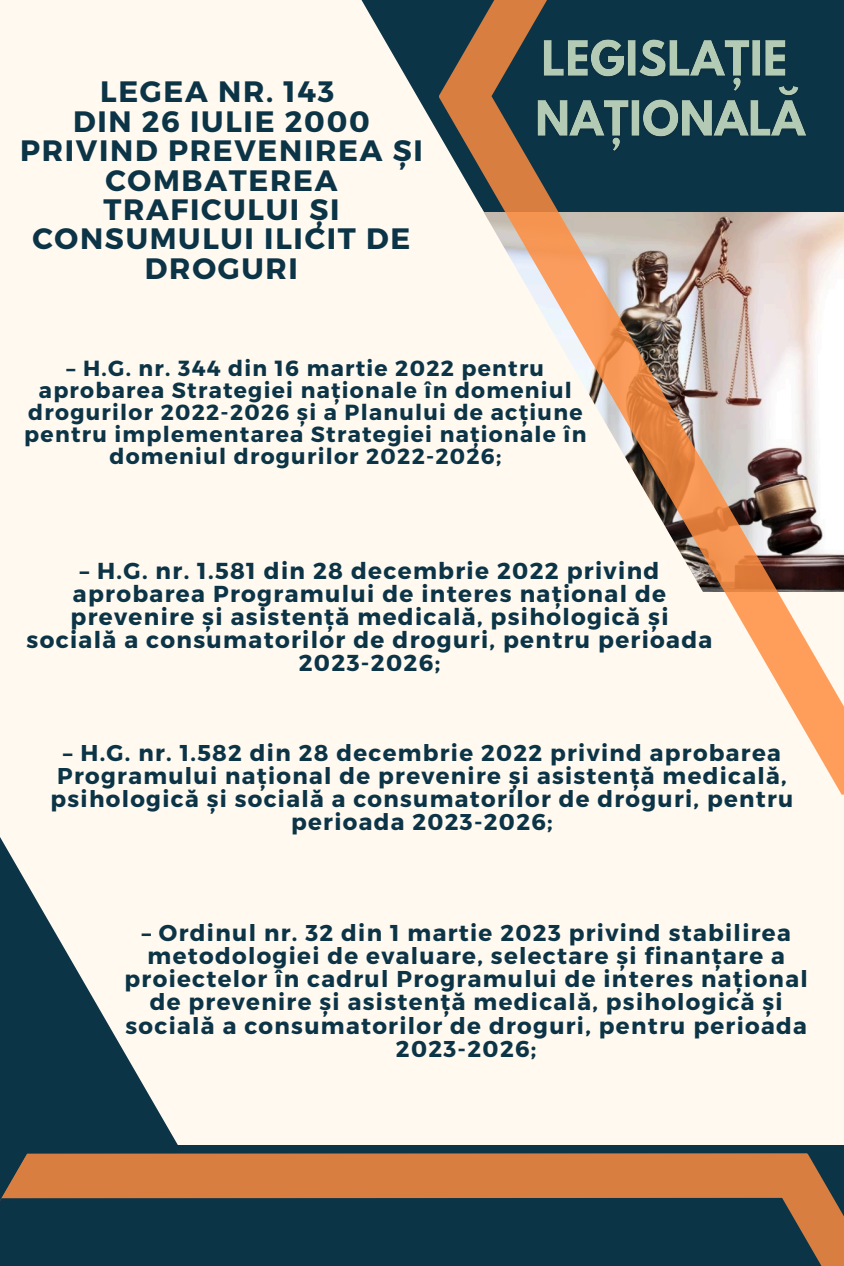
<style>
.page{position:relative;width:844px;height:1266px;background:#fff9ef}
.page>*{position:absolute;margin:0;border:0;box-sizing:border-box;transform-origin:0 0}
.t1{font:700 29.47px/29.4px "Montserrat";letter-spacing:.06em;color:#0c3447;text-align:center}
.t2{font:700 23.1px/23.2px "Montserrat";letter-spacing:.06em;color:#0c3447;text-align:center}
.t3{font:700 22.95px/23.1px "Montserrat";letter-spacing:.06em;color:#0c3447;text-align:center}
.t4{font:700 22.88px/23px "Montserrat";letter-spacing:.06em;color:#0c3447;text-align:center}
.t5{font:700 21.9px/21.9px "Montserrat";letter-spacing:.06em;color:#0c3447;text-align:center}
</style>
<div class="page">
<svg style="left:361px;top:0;width:77px;height:133px"></svg>
<svg style="left:438px;top:0;width:406px;height:794px"></svg>
<div style="left:3px;top:1144px;width:841px;height:122px;background:#0c3447"></div>
<svg style="left:0;top:837px;width:259px;height:316px"></svg>
<svg style="left:0;top:1153px;width:844px;height:113px"></svg>
<h2 class="t1" style="left:20px;top:76px;width:404px">LEGEA NR. 143<br>DIN 26 IULIE 2000<br>PRIVIND PREVENIREA ŞI<br>COMBATEREA<br>TRAFICULUI ŞI<br>CONSUMULUI ILICIT DE<br>DROGURI</h2>
<p class="t5" style="left:24px;top:357px;width:563px">– H.G. nr. 344 din 16 martie 2022 pentru aprobarea Strategiei naționale în domeniul drogurilor 2022-2026 și a Planului de acțiune pentru implementarea Strategiei naționale în domeniul drogurilor 2022-2026;</p>
<p class="t2" style="left:27px;top:558px;width:687px">– H.G. nr. 1.581 din 28 decembrie 2022 privind aprobarea Programului de interes național de prevenire și asistență medicală, psihologică și socială a consumatorilor de droguri, pentru perioada 2023-2026;</p>
<p class="t4" style="left:51px;top:740px;width:744px">– H.G. nr. 1.582 din 28 decembrie 2022 privind aprobarea Programului național de prevenire și asistență medicală, psihologică și socială a consumatorilor de droguri, pentru perioada 2023-2026;</p>
<p class="t3" style="left:125px;top:920px;width:685px">– Ordinul nr. 32 din 1 martie 2023 privind stabilirea metodologiei de evaluare, selectare și finanțare a proiectelor în cadrul Programului de interes național de prevenire și asistență medicală, psihologică și socială a consumatorilor de droguri, pentru perioada 2023-2026;</p>
</div>
